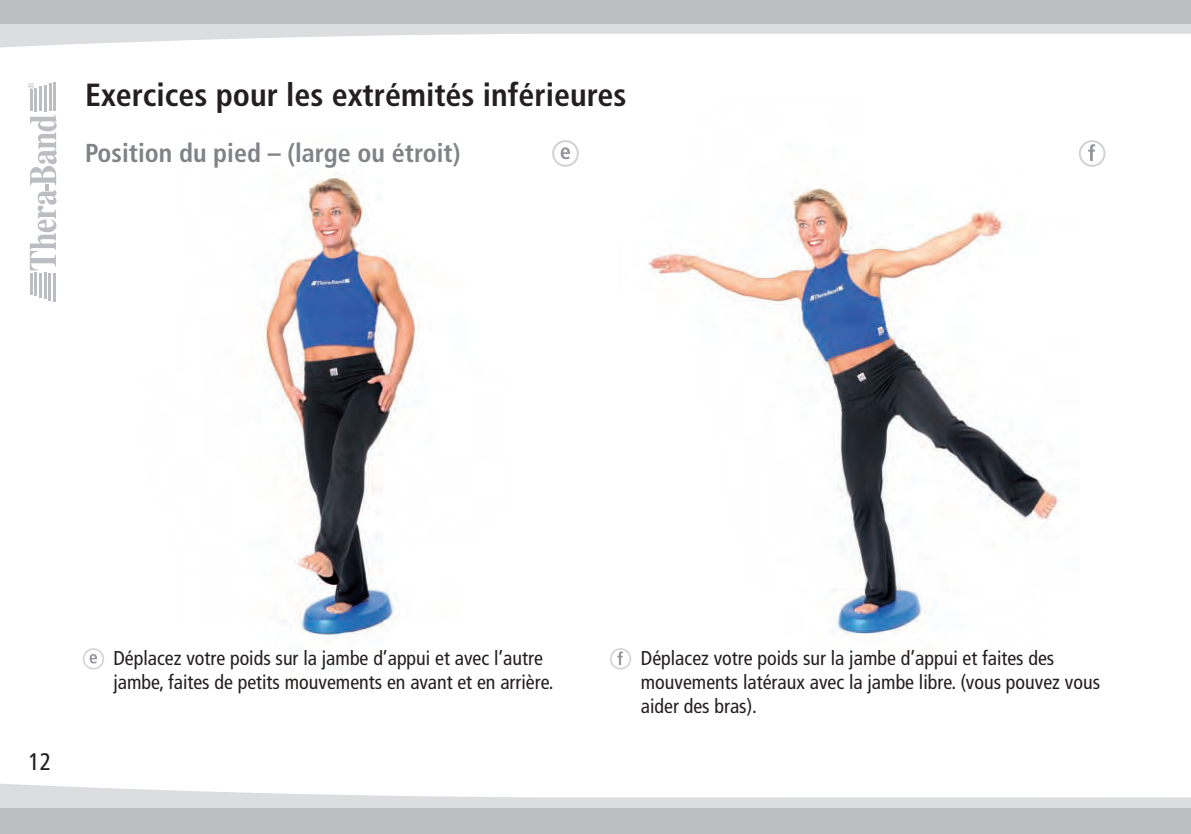
<style>
.page{position:relative;width:1191px;height:834px;background:#fff}
.page>*{position:absolute;margin:0;border:0;box-sizing:border-box;transform-origin:0 0}
.t1{font:700 condensed 32px "Frutiger";color:#231f20}
.t2{font:700 condensed 26px "Frutiger";color:#808285}
.t3{font:condensed 24px "Frutiger";color:#231f20}
.t4{font:condensed 20px/24px "Frutiger";color:#231f20}
</style>
<div class="page">
<svg style="left:0;top:783px;width:1191px;height:25px"></svg>
<svg style="left:0;top:24px;width:1191px;height:24px;fill:#e4e5e7"></svg>
<div style="left:0;top:808px;width:1191px;height:25px;background:#bcbdc0"></div>
<div style="left:0;top:0;width:1191px;height:24px;background:#bcbdc0"></div>
<img style="left:625px;top:187px;width:435px;height:466px">
<img style="left:264px;top:173px;width:155px;height:465px">
<div style="left:552px;top:140px;width:27px;height:27px;border:2px solid #d1d2d4;border-radius:50%"></div>
<svg style="left:560px;top:147px;width:10px;height:12px"></svg>
<div style="left:1078px;top:140px;width:27px;height:27px;border:2px solid #d1d2d4;border-radius:50%"></div>
<svg style="left:1088px;top:144px;width:7px;height:17px"></svg>
<div style="left:83px;top:648px;width:21px;height:21px;border:2px solid #d1d2d4;border-radius:50%"></div>
<svg style="left:90px;top:654px;width:7px;height:9px"></svg>
<div style="left:610px;top:648px;width:21px;height:21px;border:2px solid #d1d2d4;border-radius:50%"></div>
<svg style="left:617px;top:651px;width:6px;height:13px"></svg>
<hr style="left:53px;top:273px;width:3px;height:29px;background:#bcbdc0">
<hr style="left:30px;top:273px;width:2px;height:21px;background:#bcbdc0">
<hr style="left:34px;top:273px;width:3px;height:23px;background:#bcbdc0">
<hr style="left:39px;top:273px;width:3px;height:24px;background:#bcbdc0">
<hr style="left:44px;top:273px;width:2px;height:26px;background:#bcbdc0">
<hr style="left:48px;top:273px;width:3px;height:27px;background:#bcbdc0">
<hr style="left:53px;top:82px;width:3px;height:29px;background:#bcbdc0">
<hr style="left:30px;top:89px;width:3px;height:22px;background:#bcbdc0">
<hr style="left:35px;top:88px;width:2px;height:23px;background:#bcbdc0">
<hr style="left:39px;top:87px;width:3px;height:24px;background:#bcbdc0">
<hr style="left:44px;top:85px;width:3px;height:26px;background:#bcbdc0">
<hr style="left:49px;top:84px;width:2px;height:27px;background:#bcbdc0">
<svg style="left:28px;top:83px;width:6px;height:5px"></svg>
<svg style="left:30px;top:115px;width:27px;height:155px"></svg>
<h1 class="t1" style="left:85px;top:82px;width:543px">Exercices pour les extrémités inférieures</h1>
<h2 class="t2" style="left:85px;top:142px;width:377px">Position du pied – (large ou étroit)</h2>
<p class="t3" style="left:28px;top:751px;width:25px">12</p>
<p class="t4" style="left:113px;top:647px;width:442px">Déplacez votre poids sur la jambe d’appui et avec l’autre jambe, faites de petits mouvements en avant et en arrière.</p>
<p class="t4" style="left:641px;top:647px;width:461px">Déplacez votre poids sur la jambe d’appui et faites des mouvements latéraux avec la jambe libre. (vous pouvez vous aider des bras).</p>
</div>
